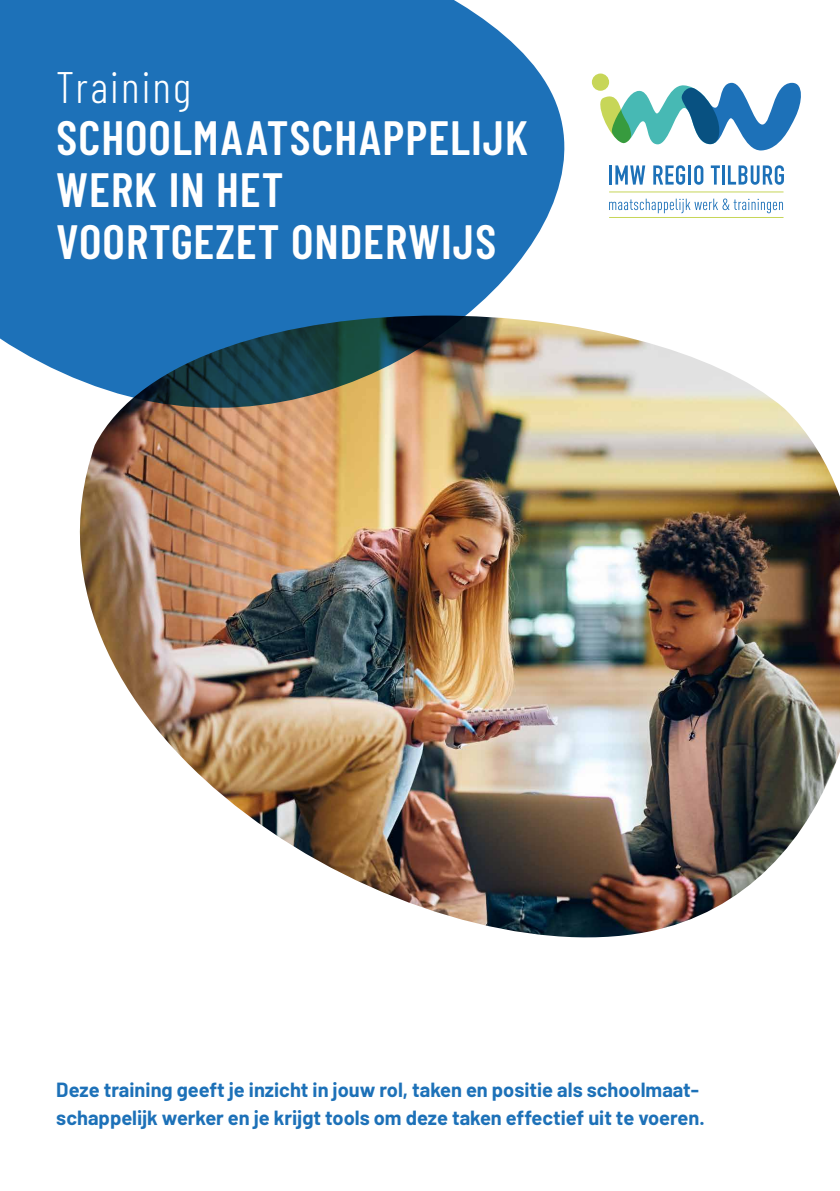
<style>
.page{position:relative;width:840px;height:1191px;background:#fff}
.page>*{position:absolute;margin:0;border:0;box-sizing:border-box;transform-origin:0 0}
.t1{font:600 48px/52px "Barlow Condensed";letter-spacing:.02em;color:#fff}
.t2{font:300 44px "Barlow Condensed";letter-spacing:.05em;color:#fff}
.t3{font:700 20px/28px "Barlow";color:#1d71b8}
</style>
<div class="page">
<img style="left:79px;top:328px;width:760px;height:610px">
<svg style="left:0;top:0;width:585px;height:424px;background:#417fb0"></svg>
<svg style="left:609px;top:198px;width:173px;height:15px"></svg>
<hr style="left:609px;top:165px;width:2px;height:20px;background:#1d71b8">
<svg style="left:615px;top:165px;width:30px;height:20px"></svg>
<svg style="left:653px;top:165px;width:31px;height:20px"></svg>
<hr style="left:688px;top:165px;width:2px;height:20px;background:#1d71b8">
<svg style="left:694px;top:165px;width:9px;height:20px"></svg>
<svg style="left:710px;top:165px;width:9px;height:20px"></svg>
<hr style="left:721px;top:165px;width:3px;height:20px;background:#1d71b8">
<svg style="left:727px;top:165px;width:56px;height:20px"></svg>
<div style="left:591px;top:74px;width:17px;height:17px;background:#c7d658;border-radius:50%"></div>
<svg style="left:594px;top:83px;width:207px;height:68px"></svg>
<hr style="left:608px;top:192px;width:175px;height:1px;background:#c7d658">
<hr style="left:608px;top:217px;width:175px;height:1px;background:#c7d658">
<div style="left:0;top:389px;width:73px;height:525px;background:#fff"></div>
<h2 class="t2" style="left:56px;top:59px;width:136px">Training</h2>
<h1 class="t1" style="left:56px;top:110px;width:473px">SCHOOLMAATSCHAPPELIJK<br>WERK IN HET<br>VOORTGEZET ONDERWIJS</h1>
<p class="t3" style="left:56px;top:1074px;width:649px">Deze training geeft je inzicht in jouw rol, taken en positie als schoolmaat&shy;schappelijk werker en je krijgt tools om deze taken effectief uit te voeren.</p>
</div>
